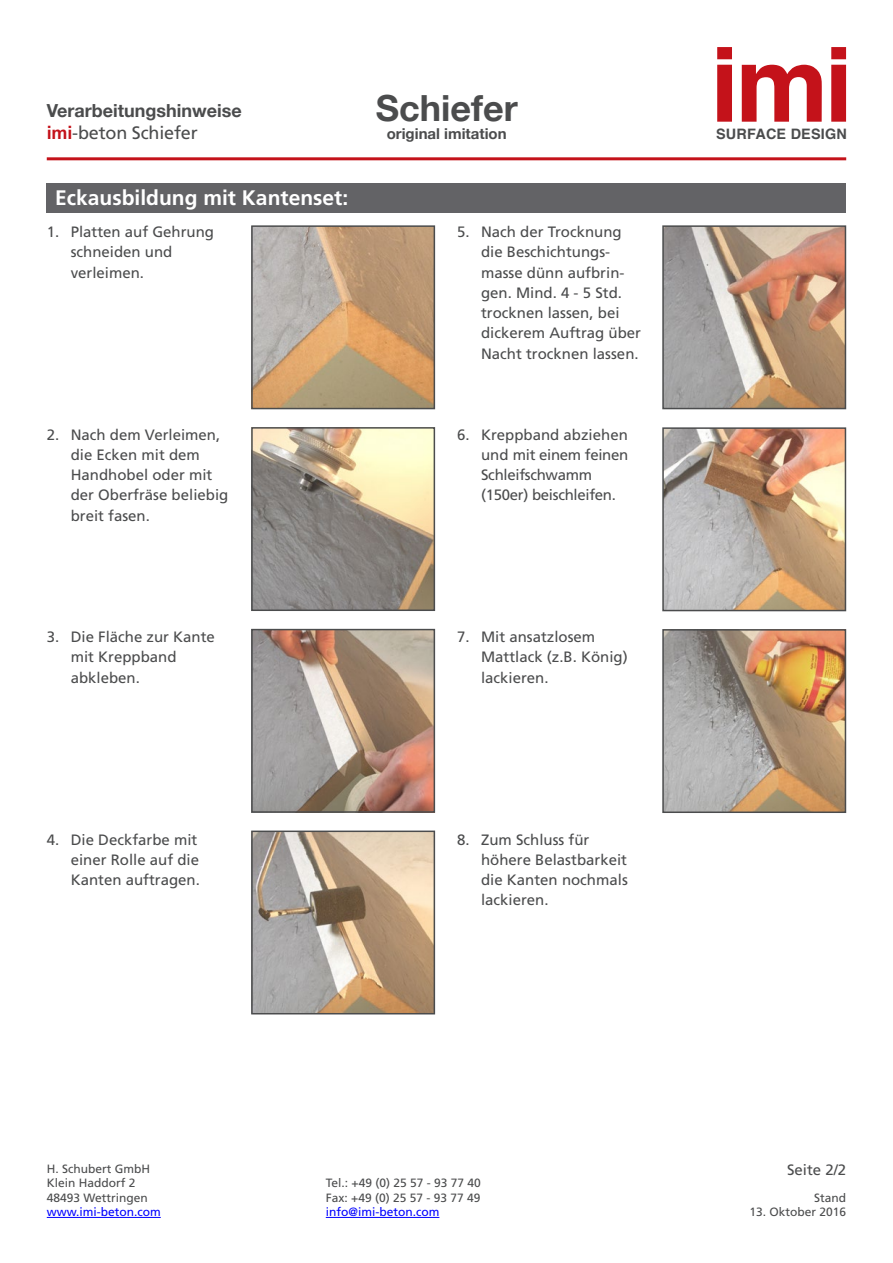
<style>
.page{position:relative;width:893px;height:1263px;background:#fff}
.page>*{position:absolute;margin:0;border:0;box-sizing:border-box;transform-origin:0 0}
.t1{font:700 36px "Helvetica Neue";color:#4b4c4d}
.t2{font:700 21px "Frutiger";color:#fff}
.t3{font:700 18px "Helvetica Neue";color:#4b4c4d}
.t4{font:18px "Frutiger";letter-spacing:-.01em;color:#4b4c4d}
.t5{font:15px/20.2px "Frutiger";color:#4b4c4d}
.t6{font:15px/20.2px "Frutiger";letter-spacing:-.02em;color:#4b4c4d}
.t7{font:700 15px "Helvetica Neue";color:#4b4c4d}
.t8{font:700 14.4px "Helvetica";letter-spacing:.015em;color:#4b4c4d}
.t9{font:12px/14.4px "Frutiger";color:#4b4c4d}
.t10{font:12px "Frutiger";color:#00f}
.s1{font-weight:700;color:#c4121a}
</style>
<div class="page">
<hr style="left:47px;top:1217px;width:114px;height:1px;background:#00f">
<hr style="left:326px;top:1217px;width:113px;height:1px;background:#00f">
<svg style="left:717px;top:47px;width:15px;height:75px"></svg>
<svg style="left:742px;top:65px;width:80px;height:57px"></svg>
<svg style="left:831px;top:47px;width:15px;height:75px"></svg>
<hr style="left:47px;top:157px;width:799px;height:3px;background:#c4121a">
<div style="left:47px;top:183px;width:799px;height:30px;background:#636366"></div>
<img style="left:254px;top:228px;width:178px;height:178px">
<div style="left:251px;top:225px;width:184px;height:184px;border:2px solid #4b4c4d"></div>
<img style="left:254px;top:430px;width:178px;height:178px">
<div style="left:251px;top:427px;width:184px;height:184px;border:2px solid #4b4c4d"></div>
<img style="left:254px;top:632px;width:178px;height:178px">
<div style="left:251px;top:629px;width:184px;height:184px;border:2px solid #4b4c4d"></div>
<img style="left:254px;top:833px;width:178px;height:178px">
<div style="left:251px;top:830px;width:184px;height:184px;border:2px solid #4b4c4d"></div>
<img style="left:665px;top:228px;width:178px;height:178px">
<div style="left:662px;top:225px;width:184px;height:184px;border:2px solid #4b4c4d"></div>
<img style="left:665px;top:430px;width:178px;height:178px">
<div style="left:662px;top:427px;width:184px;height:184px;border:2px solid #4b4c4d"></div>
<img style="left:665px;top:632px;width:178px;height:178px">
<div style="left:662px;top:629px;width:184px;height:184px;border:2px solid #4b4c4d"></div>
<p class="t3" style="left:47px;top:96px;width:196px">Verarbeitungshinweise</p>
<p class="t4" style="left:47px;top:122px;width:152px"><span class="s1">imi</span>-beton Schiefer</p>
<h2 class="t2" style="left:55px;top:186px;width:294px">Eckausbildung mit Kantenset:</h2>
<p class="t5" style="left:71px;top:222px;width:145px;text-indent:-24px">1. Platten auf Gehrung schneiden und verleimen.</p>
<p class="t5" style="left:71px;top:424px;width:159px;text-indent:-24px">2. Nach dem Verleimen, die Ecken mit dem<br>Handhobel oder mit der Oberfräse beliebig breit fasen.</p>
<h1 class="t1" style="left:376px;top:80px;width:143px">Schiefer</h1>
<p class="t7" style="left:387px;top:122px;width:121px">original imitation</p>
<p class="t5" style="left:481px;top:222px;width:161px;text-indent:-24px">5. Nach der Trocknung die Beschichtungs&shy;masse dünn aufbrin&shy;gen. Mind. 4 - 5 Std. trocknen lassen, bei dickerem Auftrag über<br>Nacht trocknen lassen.</p>
<p class="t6" style="left:481px;top:424px;width:149px;text-indent:-24px">6. Kreppband abziehen und mit einem feinen<br>Schleifschwamm (150er) beischleifen.</p>
<p class="t5" style="left:71px;top:627px;width:146px;text-indent:-24px">3. Die Fläche zur Kante mit Kreppband abkleben.</p>
<p class="t5" style="left:481px;top:627px;width:148px;text-indent:-24px">7. Mit ansatzlosem<br>Mattlack (z.B. König) lackieren.</p>
<p class="t5" style="left:71px;top:829px;width:131px;text-indent:-24px">4. Die Deckfarbe mit einer Rolle auf die<br>Kanten auftragen.</p>
<p class="t5" style="left:481px;top:829px;width:148px;text-indent:-24px">8. Zum Schluss für höhere Belastbarkeit die Kanten nochmals lackieren.</p>
<p class="t8" style="left:716px;top:122px;width:132px">SURFACE DESIGN</p>
<p class="t9" style="left:47px;top:1161px;width:105px">H. Schubert GmbH</p>
<p class="t5" style="left:787px;top:1159px;width:61px">Seite 2/2</p>
<p class="t9" style="left:47px;top:1176px;width:103px">Klein Haddorf 2<br>48493 Wettringen</p>
<p class="t10" style="left:47px;top:1205px;width:115px">www.imi-beton.com</p>
<p class="t9" style="left:326px;top:1176px;width:157px">Tel.: +49 (0) 25 57 - 93 77 40<br>Fax: +49 (0) 25 57 - 93 77 49</p>
<p class="t10" style="left:326px;top:1205px;width:115px">info@imi-beton.com</p>
<p class="t9" style="left:814px;top:1190px;width:34px">Stand</p>
<p class="t9" style="left:749px;top:1205px;width:98px">13. Oktober 2016</p>
</div>
